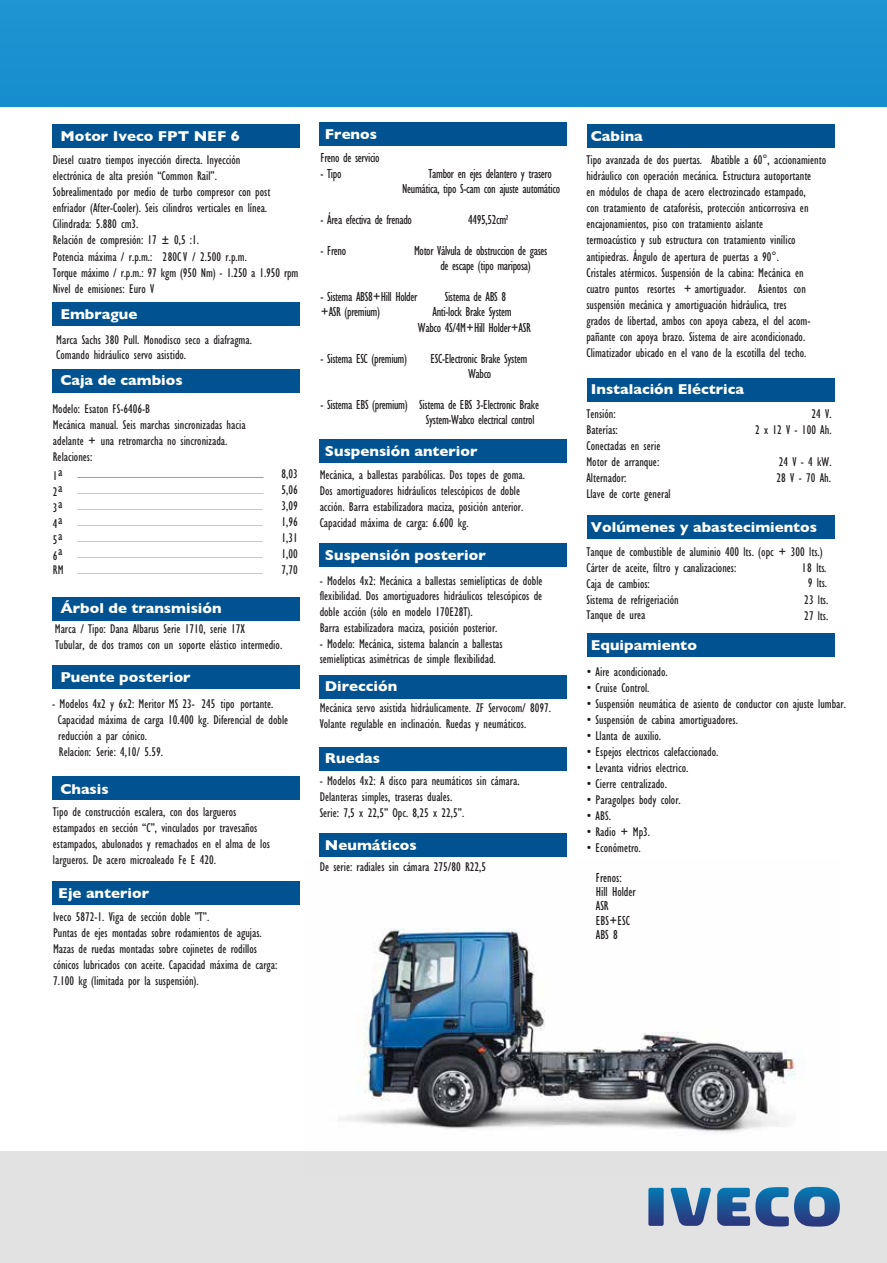
<style>
.page{position:relative;width:887px;height:1263px;background:#fff}
.page>*{position:absolute;margin:0;border:0;box-sizing:border-box;transform-origin:0 0}
.t1{font:700 14.55px "Gill Sans";color:#fff}
.t2{font:condensed 13.5px/15.5px "Gill Sans";letter-spacing:-.025em;color:#231f20;scale:.95 1}
.t3{font:condensed 13.5px/14.2px "Gill Sans";color:#231f20;scale:.95 1}
.t4{font:condensed 13.05px/16px "Gill Sans";color:#231f20}
</style>
<div class="page">
<div style="left:0;top:1151px;width:887px;height:112px;background:#e2e2e2"></div>
<div style="left:0;top:0;width:887px;height:106px;background:#1b91d0"></div>
<svg style="left:648px;top:1188px;width:15px;height:38px"></svg>
<svg style="left:670px;top:1188px;width:40px;height:38px"></svg>
<svg style="left:717px;top:1187px;width:71px;height:39px"></svg>
<svg style="left:794px;top:1187px;width:45px;height:39px"></svg>
<div style="left:52px;top:302px;width:248px;height:24px;background:#005390"></div>
<div style="left:52px;top:370px;width:248px;height:23px;background:#005390"></div>
<div style="left:52px;top:597px;width:248px;height:23px;background:#005390"></div>
<div style="left:52px;top:665px;width:248px;height:23px;background:#005390"></div>
<div style="left:52px;top:776px;width:248px;height:23px;background:#005390"></div>
<div style="left:319px;top:834px;width:248px;height:23px;background:#005390"></div>
<div style="left:319px;top:747px;width:248px;height:23px;background:#005390"></div>
<div style="left:319px;top:675px;width:248px;height:24px;background:#005390"></div>
<div style="left:319px;top:544px;width:248px;height:23px;background:#005390"></div>
<div style="left:319px;top:439px;width:248px;height:23px;background:#005390"></div>
<div style="left:587px;top:515px;width:247px;height:24px;background:#005390"></div>
<div style="left:587px;top:378px;width:247px;height:23px;background:#005390"></div>
<div style="left:587px;top:124px;width:247px;height:24px;background:#005390"></div>
<div style="left:319px;top:123px;width:247px;height:23px;background:#005390"></div>
<div style="left:587px;top:634px;width:247px;height:23px;background:#005390"></div>
<div style="left:52px;top:124px;width:248px;height:24px;background:#005390"></div>
<img style="left:338px;top:928px;width:466px;height:206px">
<div style="left:52px;top:881px;width:248px;height:23px;background:#005390"></div>
<p class="t1" style="left:60px;top:124px;width:181px">Motor Iveco FPT NEF 6</p>
<p class="t4" style="left:53px;top:152px;width:247px">Diesel cuatro tiempos inyección directa. Inyección<br>electrónica de alta presión “Common Rail”.<br>Sobrealimentado por medio de turbo compresor con post enfriador (After-Cooler). Seis cilindros verticales en línea.<br>Cilindrada: 5.880 cm3.<br>Relación de compresión: 17 ± 0,5 :1.<br>Potencia máxima / r.p.m.: 280CV / 2.500 r.p.m.<br>Torque máximo / r.p.m.: 97 kgm (950 Nm) - 1.250 a 1.950 rpm Nivel de emisiones: Euro V</p>
<p class="t1" style="left:60px;top:302px;width:78px">Embrague</p>
<p class="t4" style="left:56px;top:333px;width:197px;line-height:15px">Marca Sachs 380 Pull. Monodisco seco a diafragma.<br>Comando hidráulico servo asistido.</p>
<p class="t1" style="left:60px;top:368px;width:124px">Caja de cambios</p>
<p class="t4" style="left:52px;top:401px;width:195px">Modelo: Esaton FS-6406-B<br>Mecánica manual. Seis marchas sincronizadas hacia adelante + una retromarcha no sincronizada.<br>Relaciones:</p>
<p class="t4" style="left:53px;top:466px;width:12px;text-align:justify">1a 2a 3a 4a 5a 6a RM</p>
<p class="t4" style="left:281px;top:466px;width:18px;text-align:justify">8,03<br>5,06<br>3,09<br>1,96<br>1,31<br>1,00<br>7,70</p>
<p class="t1" style="left:60px;top:597px;width:163px">Árbol de transmisión</p>
<p class="t4" style="left:55px;top:621px;width:229px">Marca / Tipo: Dana Albarus Serie 1710, serie 17X<br>Tubular, de dos tramos con un soporte elástico intermedio.</p>
<p class="t1" style="left:60px;top:665px;width:132px">Puente posterior</p>
<p class="t4" style="left:58px;top:696px;width:232px;text-indent:-5px">- Modelos 4x2 y 6x2: Meritor MS 23- 245 tipo portante.<br>Capacidad máxima de carga 10.400 kg. Diferencial de doble reducción a par cónico.<br>Relacion: Serie: 4,10/ 5.59.</p>
<p class="t1" style="left:60px;top:777px;width:50px">Chasis</p>
<p class="t4" style="left:53px;top:804px;width:218px">Tipo de construcción escalera, con dos largueros estampados en sección “C”, vinculados por travesaños estampados, abulonados y remachados en el alma de los largueros. De acero microaleado Fe E 420.</p>
<p class="t1" style="left:58px;top:881px;width:92px">Eje anterior</p>
<p class="t4" style="left:53px;top:909px;width:226px">Iveco 5872-1. Viga de sección doble ”T”.<br>Puntas de ejes montadas sobre rodamientos de agujas.<br>Mazas de ruedas montadas sobre cojinetes de rodillos cónicos lubricados con aceite. Capacidad máxima de carga:<br>7.100 kg (limitada por la suspensión).</p>
<p class="t1" style="left:325px;top:123px;width:54px">Frenos</p>
<p class="t2" style="left:320px;top:151px;width:64px">Freno de servicio</p>
<p class="t2" style="left:320px;top:166px;width:24px">- Tipo</p>
<p class="t2" style="left:402px;top:166px;width:168px;text-indent:26px">Tambor en ejes delantero y trasero<br>Neumática, tipo S-cam con ajuste automático</p>
<p class="t2" style="left:320px;top:212px;width:98px">- Área efectiva de frenado</p>
<p class="t2" style="left:468px;top:212px;width:44px">4495,52cm²</p>
<p class="t2" style="left:320px;top:243px;width:29px">- Freno</p>
<p class="t2" style="left:440px;top:243px;width:114px;text-indent:-26px">Motor Válvula de obstruccion de gases de escape (tipo mariposa)</p>
<p class="t2" style="left:320px;top:289px;width:103px">- Sistema ABS8+Hill Holder</p>
<p class="t2" style="left:445px;top:289px;width:66px">Sistema de ABS 8</p>
<p class="t2" style="left:320px;top:305px;width:64px">+ASR (premium)</p>
<p class="t2" style="left:418px;top:305px;width:120px;text-align:center">Anti-lock Brake System<br>Wabco 4S/4M+Hill Holder+ASR</p>
<p class="t2" style="left:320px;top:351px;width:93px">- Sistema ESC (premium)</p>
<p class="t2" style="left:430px;top:351px;width:103px;text-align:center">ESC-Electronic Brake System<br>Wabco</p>
<p class="t2" style="left:426px;top:397px;width:121px;text-indent:-105px">- Sistema EBS (premium) Sistema de EBS 3-Electronic Brake<br>System-Wabco electrical control</p>
<p class="t1" style="left:325px;top:439px;width:154px">Suspensión anterior</p>
<p class="t4" style="left:320px;top:467px;width:207px">Mecánica, a ballestas parabólicas. Dos topes de goma.<br>Dos amortiguadores hidráulicos telescópicos de doble acción. Barra estabilizadora maciza, posición anterior.<br>Capacidad máxima de carga: 6.600 kg.</p>
<p class="t1" style="left:325px;top:543px;width:162px">Suspensión posterior</p>
<p class="t4" style="left:320px;top:573px;width:224px;line-height:15.6px">- Modelos 4x2: Mecánica a ballestas semielípticas de doble flexibilidad. Dos amortiguadores hidráulicos telescópicos de doble acción (sólo en modelo 170E28T).<br>Barra estabilizadora maciza, posición posterior.</p>
<p class="t4" style="left:320px;top:636px;width:184px;line-height:15px">- Modelo: Mecánica, sistema balancín a ballestas semielípticas asimétricas de simple flexibilidad.</p>
<p class="t1" style="left:325px;top:675px;width:74px">Dirección</p>
<p class="t4" style="left:320px;top:700px;width:233px">Mecánica servo asistida hidráulicamente. ZF Servocom/ 8097.<br>Volante regulable en inclinación. Ruedas y neumáticos.</p>
<p class="t1" style="left:325px;top:746px;width:57px">Ruedas</p>
<p class="t4" style="left:320px;top:773px;width:201px">- Modelos 4x2: A disco para neumáticos sin cámara.<br>Delanteras simples, traseras duales.<br>Serie: 7,5 x 22,5” Opc. 8,25 x 22,5”.</p>
<p class="t1" style="left:325px;top:833px;width:93px">Neumáticos</p>
<p class="t4" style="left:320px;top:859px;width:168px">De serie: radiales sin cámara 275/80 R22,5</p>
<p class="t1" style="left:591px;top:124px;width:53px">Cabina</p>
<p class="t4" style="left:586px;top:152px;width:241px">Tipo avanzada de dos puertas. Abatible a 60°, accionamiento hidráulico con operación mecánica. Estructura autoportante<br>en módulos de chapa de acero electrozincado estampado,<br>con tratamiento de cataforésis, protección anticorrosiva en encajonamientos, piso con tratamiento aislante<br>termoacústico y sub estructura con tratamiento vinílico antipiedras. Ángulo de apertura de puertas a 90°.<br>Cristales atérmicos. Suspensión de la cabina: Mecánica en cuatro puntos resortes + amortiguador. Asientos con suspensión mecánica y amortiguación hidráulica, tres<br>grados de libertad, ambos con apoya cabeza, el del acom&shy;pañante con apoya brazo. Sistema de aire acondicionado.<br>Climatizador ubicado en el vano de la escotilla del techo.</p>
<p class="t1" style="left:591px;top:378px;width:155px">Instalación Eléctrica</p>
<p class="t4" style="left:586px;top:406px;width:86px">Tensión:<br>Baterías:<br>Conectadas en serie<br>Motor de arranque:<br>Alternador:<br>Llave de corte general</p>
<p class="t1" style="left:591px;top:515px;width:228px">Volúmenes y abastecimientos</p>
<p class="t4" style="left:586px;top:544px;width:238px">Tanque de combustible de aluminio 400 lts. (opc + 300 lts.)</p>
<p class="t4" style="left:586px;top:576px;width:65px">Caja de cambios:</p>
<p class="t4" style="left:755px;top:406px;width:78px;text-align:right">24 V.<br>2 x 12 V - 100 Ah.</p>
<p class="t4" style="left:776px;top:454px;width:57px">24 V - 4 kW.<br>28 V - 70 Ah.</p>
<p class="t4" style="left:586px;top:560px;width:151px">Cárter de aceite, filtro y canalizaciones:</p>
<p class="t4" style="left:586px;top:593px;width:94px;line-height:15px">Sistema de refrigeriación<br>Tanque de urea</p>
<p class="t4" style="left:804px;top:592px;width:26px">23 lts.<br>27 lts.</p>
<p class="t4" style="left:801px;top:560px;width:27px;text-align:center">18 lts.<br>9 lts.</p>
<p class="t1" style="left:591px;top:633px;width:108px">Equipamiento</p>
<p class="t4" style="left:587px;top:664px;width:83px">• Aire acondicionado.</p>
<p class="t4" style="left:587px;top:680px;width:64px">• Cruise Control.</p>
<p class="t4" style="left:587px;top:696px;width:261px">• Suspensión neumática de asiento de conductor con ajuste lumbar.</p>
<p class="t4" style="left:587px;top:712px;width:153px">• Suspensión de cabina amortiguadores.</p>
<p class="t4" style="left:587px;top:728px;width:76px">• Llanta de auxilio.</p>
<p class="t4" style="left:587px;top:744px;width:133px">• Espejos electricos calefaccionado.</p>
<p class="t4" style="left:587px;top:760px;width:103px">• Levanta vidrios electrico.</p>
<p class="t4" style="left:587px;top:776px;width:82px">• Cierre centralizado.</p>
<p class="t4" style="left:587px;top:792px;width:95px">• Paragolpes body color.</p>
<p class="t4" style="left:587px;top:808px;width:26px">• ABS.</p>
<p class="t4" style="left:587px;top:824px;width:65px">• Radio + Mp3.</p>
<p class="t4" style="left:587px;top:840px;width:56px">• Económetro.</p>
<p class="t3" style="left:596px;top:871px;width:43px">Frenos:<br>Hill Holder<br>ASR<br>EBS+ESC<br>ABS 8</p>
</div>
